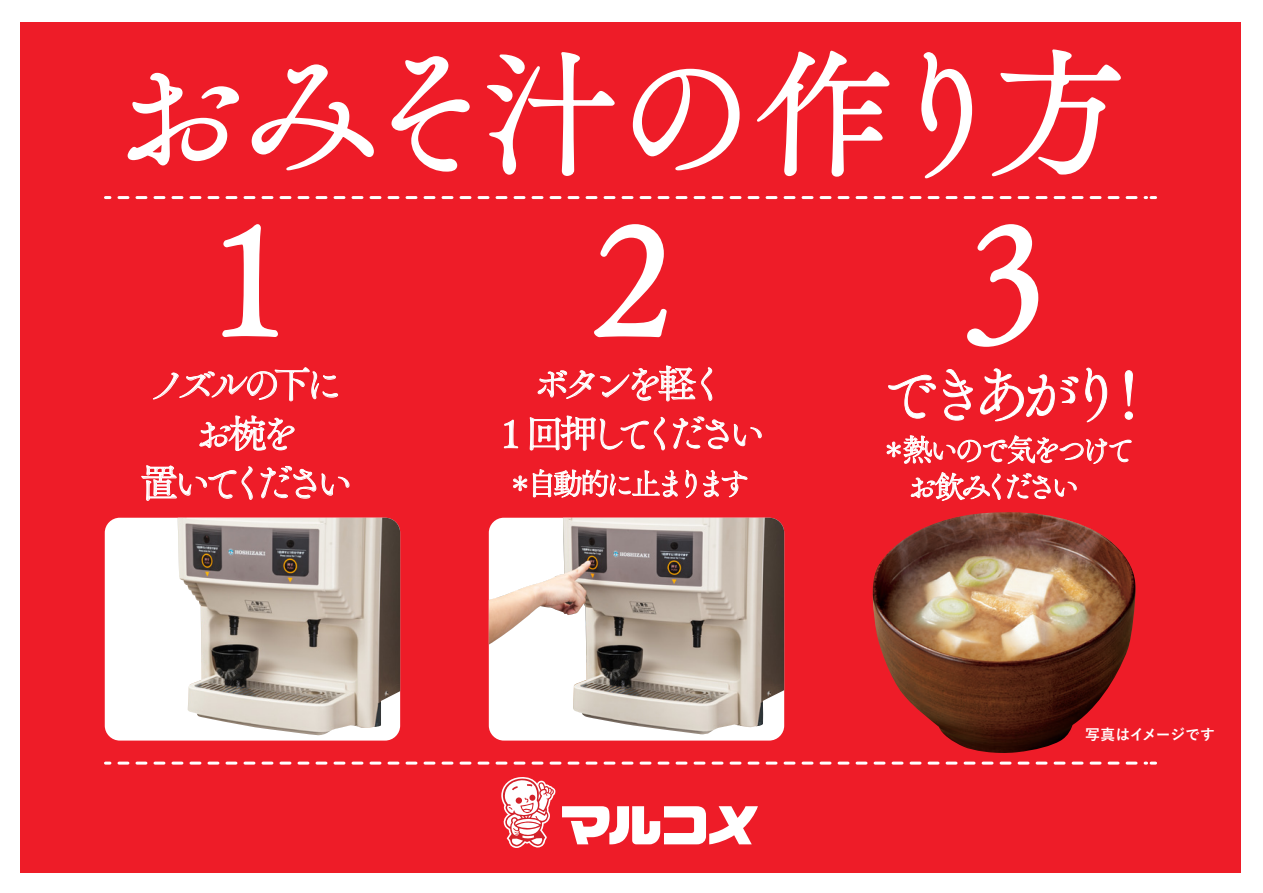
<style>
.page{position:relative;width:1263px;height:893px;background:#fff}
.page>*{position:absolute;margin:0;border:0;box-sizing:border-box;transform-origin:0 0}
.t1{font:155.4px "Tsuku Old Min Pro R";color:#fff}
.t2{font:140.1px "Tsuku Old Min Pro R";letter-spacing:-.12em;color:#fff}
.t3{font:60.6px "Tsuku Old Min Pro R";letter-spacing:-.235em;color:#fff}
.t4{font:39px/49.5px "Tsuku Old Min Pro R";letter-spacing:-.215em;color:#fff;text-align:center}
.t5{font:30.45px/36.9px "Tsuku Old Min Pro R";letter-spacing:-.175em;color:#fff}
.t6{font:700 15px "Yu Go";letter-spacing:-.005em;color:#fff}
</style>
<div class="page">
<div style="left:21px;top:22px;width:1220px;height:850px;background:#ee1c28"></div>
<svg style="left:501px;top:777px;width:55px;height:71px"></svg>
<svg style="left:562px;top:806px;width:196px;height:38px"></svg>
<svg style="left:127px;top:72px;width:112px;height:94px"></svg>
<svg style="left:251px;top:64px;width:123px;height:107px"></svg>
<svg style="left:391px;top:56px;width:79px;height:116px"></svg>
<svg style="left:487px;top:52px;width:128px;height:124px"></svg>
<svg style="left:632px;top:68px;width:108px;height:103px"></svg>
<svg style="left:757px;top:50px;width:133px;height:127px"></svg>
<svg style="left:921px;top:52px;width:52px;height:127px"></svg>
<svg style="left:991px;top:49px;width:130px;height:128px"></svg>
<svg style="left:594px;top:224px;width:73px;height:114px"></svg>
<svg style="left:537px;top:365px;width:176px;height:37px"></svg>
<svg style="left:503px;top:419px;width:16px;height:30px"></svg>
<svg style="left:529px;top:415px;width:136px;height:36px"></svg>
<svg style="left:672px;top:416px;width:90px;height:34px"></svg>
<svg style="left:105px;top:196px;width:5px;height:3px"></svg>
<svg style="left:119px;top:196px;width:1036px;height:3px"></svg>
<svg style="left:105px;top:762px;width:5px;height:3px"></svg>
<svg style="left:119px;top:762px;width:1036px;height:3px"></svg>
<svg style="left:222px;top:224px;width:56px;height:113px"></svg>
<svg style="left:153px;top:367px;width:186px;height:84px"></svg>
<svg style="left:141px;top:465px;width:112px;height:36px"></svg>
<svg style="left:260px;top:465px;width:90px;height:34px"></svg>
<svg style="left:513px;top:475px;width:14px;height:16px"></svg>
<svg style="left:533px;top:469px;width:145px;height:49px"></svg>
<svg style="left:685px;top:470px;width:12px;height:28px"></svg>
<svg style="left:703px;top:470px;width:44px;height:27px"></svg>
<svg style="left:967px;top:224px;width:72px;height:123px"></svg>
<img style="left:872px;top:512px;width:264px;height:241px">
<div style="left:105px;top:518px;width:295px;height:223px;background:#fff;border-radius:15px"></div>
<img style="left:178px;top:518px;width:222px;height:217px">
<div style="left:489px;top:518px;width:295px;height:223px;background:#fff;border-radius:15px"></div>
<img style="left:489px;top:518px;width:295px;height:216px">
<svg style="left:887px;top:367px;width:246px;height:134px"></svg>
<h2 class="t2" style="left:107px;top:8px;width:1025px">おみそ汁の作り方</h2>
<h1 class="t1" style="left:209px;top:161px;width:82px">1</h1>
<p class="t4" style="left:140px;top:360px;width:216px">ノズルの下にお椀を<br>置いてください</p>
<h1 class="t1" style="left:592px;top:161px;width:82px">2</h1>
<p class="t4" style="left:501px;top:360px;width:267px">ボタンを軽く<br>1 回押してください</p>
<p class="t5" style="left:505px;top:465px;width:246px">＊自動的に止まります</p>
<h1 class="t1" style="left:966px;top:161px;width:82px">3</h1>
<h3 class="t3" style="left:879px;top:348px;width:281px">できあがり！</h3>
<p class="t5" style="left:878px;top:432px;width:259px">＊熱いので気をつけて　お飲みください</p>
<p class="t6" style="left:1085px;top:726px;width:131px">写真はイメージです</p>
</div>
